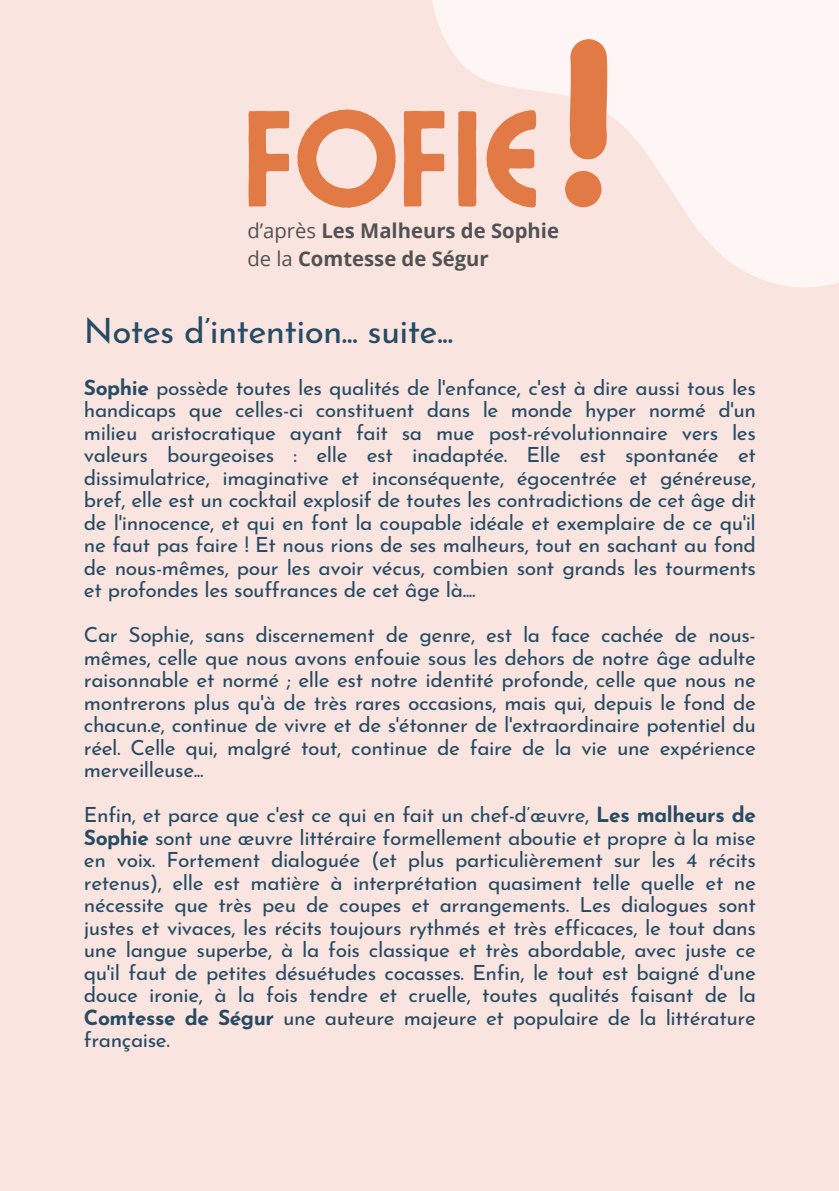
<style>
.page{position:relative;width:839px;height:1191px;background:#fff}
.page>*{position:absolute;margin:0;border:0;box-sizing:border-box;transform-origin:0 0}
.t1{font:136.4px "Ayr Lucidity Condensed";letter-spacing:-.015em;color:#e27a46}
.t2{font:35px "Josefin Sans";letter-spacing:-.02em;color:#264b64}
.t3{font:21px/22.4px "Josefin Sans";letter-spacing:-.02em;color:#264b64;text-align:justify}
.t4{font:700 20.2px "Open Sans";color:#525252}
.s1{font-weight:400}
.s2{font-weight:700}
</style>
<div class="page">
<div style="left:0;top:0;width:838px;height:1191px;background:#fae4df"></div>
<svg style="left:432px;top:0;width:406px;height:287px;fill:#fdf6f4"></svg>
<svg style="left:565px;top:171px;width:36px;height:36px"></svg>
<svg style="left:569px;top:39px;width:38px;height:121px;background:#e48657"></svg>
<p class="t1" style="left:242px;top:70px;width:303px">FOFIE</p>
<p class="t4" style="left:247px;top:216px;width:313px"><span class="s1">d’après</span> Les Malheurs de Sophie</p>
<h1 class="t4" style="left:247px;top:245px;width:243px"><span class="s1">de la</span> Comtesse de Ségur</h1>
<p class="t2" style="left:84px;top:317px;width:371px">Notes d’intention... suite...</p>
<p class="t3" style="left:84px;top:378px;width:673px"><span class="s2">Sophie</span> possède toutes les qualités de l'enfance, c'est à dire aussi tous les handicaps que celles-ci constituent dans le monde hyper normé d'un milieu aristocratique ayant fait sa mue post-révolutionnaire vers les valeurs bourgeoises : elle est inadaptée. Elle est spontanée et dissimulatrice, imaginative et inconséquente, égocentrée et généreuse, bref, elle est un cocktail explosif de toutes les contradictions de cet âge dit de l'innocence, et qui en font la coupable idéale et exemplaire de ce qu'il ne faut pas faire ! Et nous rions de ses malheurs, tout en sachant au fond de nous-mêmes, pour les avoir vécus, combien sont grands les tourments et profondes les souffrances de cet âge là....</p>
<h2 class="t3" style="left:84px;top:626px;width:673px">Car Sophie, sans discernement de genre, est la face cachée de nous&shy;mêmes, celle que nous avons enfouie sous les dehors de notre âge adulte raisonnable et normé ; elle est notre identité profonde, celle que nous ne montrerons plus qu'à de très rares occasions, mais qui, depuis le fond de chacun.e, continue de vivre et de s'étonner de l'extraordinaire potentiel du réel. Celle qui, malgré tout, continue de faire de la vie une expérience merveilleuse...</h2>
<p class="t3" style="left:84px;top:806px;width:673px">Enfin, et parce que c'est ce qui en fait un chef-d’œuvre, <span class="s2">Les malheurs de Sophie</span> sont une œuvre littéraire formellement aboutie et propre à la mise en voix. Fortement dialoguée (et plus particulièrement sur les 4 récits retenus), elle est matière à interprétation quasiment telle quelle et ne nécessite que très peu de coupes et arrangements. Les dialogues sont justes et vivaces, les récits toujours rythmés et très efficaces, le tout dans une langue superbe, à la fois classique et très abordable, avec juste ce qu'il faut de petites désuétudes cocasses. Enfin, le tout est baigné d'une douce ironie, à la fois tendre et cruelle, toutes qualités faisant de la <span class="s2">Comtesse de Ségur</span> une auteure majeure et populaire de la littérature française.</p>
</div>
